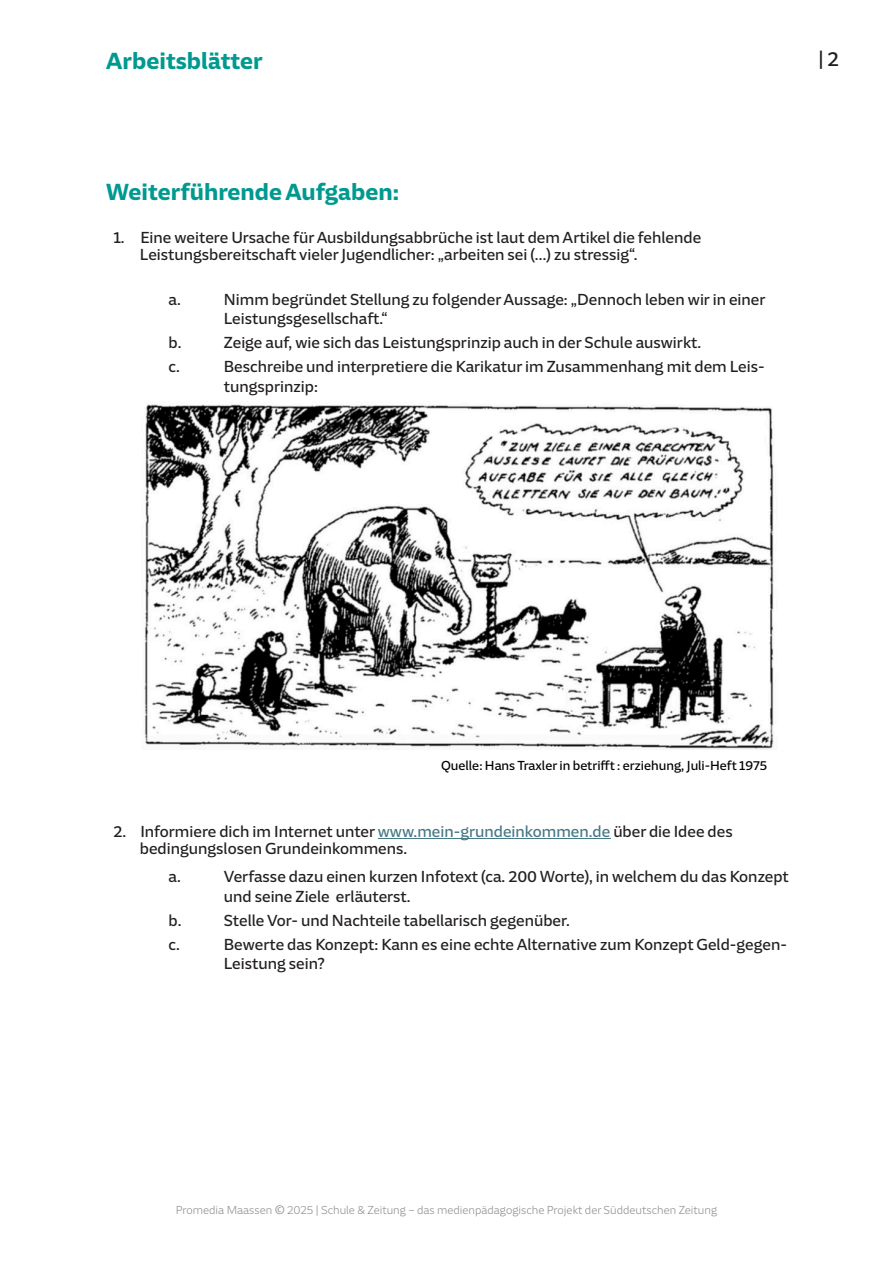
<style>
.page{position:relative;width:893px;height:1263px;background:#fff}
.page>*{position:absolute;margin:0;border:0;box-sizing:border-box;transform-origin:0 0}
.t1{font:700 24px "SZ Sans Digital";color:#009990}
.t2{font:21px "SZ Sans Digital";color:#1e1c1a}
.t3{font:16.5px "SZ Sans Digital";color:#231f20}
.t4{font:13.5px "SZ Sans Digital";color:#000}
.t5{font:300 12px "SZ Sans Digital";color:#939291}
.s1{color:#467886}
.s2{font-family:"SZ Meta Office";font-weight:400}
</style>
<div class="page">
<hr style="left:378px;top:838px;width:232px;height:1px;background:#467886">
<img style="left:144px;top:404px;width:630px;height:345px">
<p class="t1" style="left:106px;top:52px;width:158px">Arbeitsblätter</p>
<p class="t2" style="left:818px;top:52px;width:22px">| 2</p>
<p class="t1" style="left:106px;top:184px;width:294px">Weiterführende Aufgaben:</p>
<p class="t3" style="left:113px;top:232px;width:589px">1. Eine weitere Ursache für Ausbildungsabbrüche ist laut dem Artikel die fehlende</p>
<p class="t3" style="left:140px;top:248px;width:499px">Leistungsbereitschaft vieler Jugendlicher: „arbeiten sei (…) zu stressig“.</p>
<p class="t3" style="left:169px;top:293px;width:14px">a.</p>
<p class="t3" style="left:224px;top:293px;width:543px">Nimm begründet Stellung zu folgender Aussage: „Dennoch leben wir in einer</p>
<p class="t3" style="left:224px;top:313px;width:165px">Leistungsgesellschaft.“</p>
<p class="t3" style="left:169px;top:337px;width:14px">b.</p>
<p class="t3" style="left:224px;top:337px;width:479px">Zeige auf, wie sich das Leistungsprinzip auch in der Schule auswirkt.</p>
<p class="t3" style="left:169px;top:361px;width:13px">c.</p>
<p class="t3" style="left:224px;top:361px;width:542px">Beschreibe und interpretiere die Karikatur im Zusammenhang mit dem Leis-</p>
<p class="t3" style="left:224px;top:380px;width:95px">tungsprinzip:</p>
<p class="t4" style="left:441px;top:761px;width:328px">Quelle: Hans Traxler in betrifft : erziehung, Juli-Heft 1975</p>
<p class="t3" style="left:113px;top:826px;width:621px">2. Informiere dich im Internet unter <span class="s1">www.mein-grundeinkommen.de</span> über die Idee des</p>
<p class="t3" style="left:140px;top:842px;width:269px">bedingungslosen Grundeinkommens.</p>
<p class="t3" style="left:169px;top:871px;width:14px">a.</p>
<p class="t3" style="left:224px;top:871px;width:566px">Verfasse dazu einen kurzen Infotext (ca. 200 Worte), in welchem du das Konzept</p>
<p class="t3" style="left:224px;top:890px;width:188px">und seine Ziele erläuterst.</p>
<p class="t3" style="left:169px;top:914px;width:14px">b.</p>
<p class="t3" style="left:224px;top:914px;width:348px">Stelle Vor- und Nachteile tabellarisch gegenüber.</p>
<p class="t3" style="left:169px;top:938px;width:13px">c.</p>
<p class="t3" style="left:224px;top:938px;width:564px">Bewerte das Konzept: Kann es eine echte Alternative zum Konzept Geld-gegen-</p>
<p class="t3" style="left:224px;top:958px;width:103px">Leistung sein?</p>
<p class="t5" style="left:176px;top:1206px;width:543px">Promedia Maassen <span class="s2">©</span> 2025 | Schule &amp; Zeitung – das medienpädagogische Projekt der Süddeutschen Zeitung</p>
</div>
